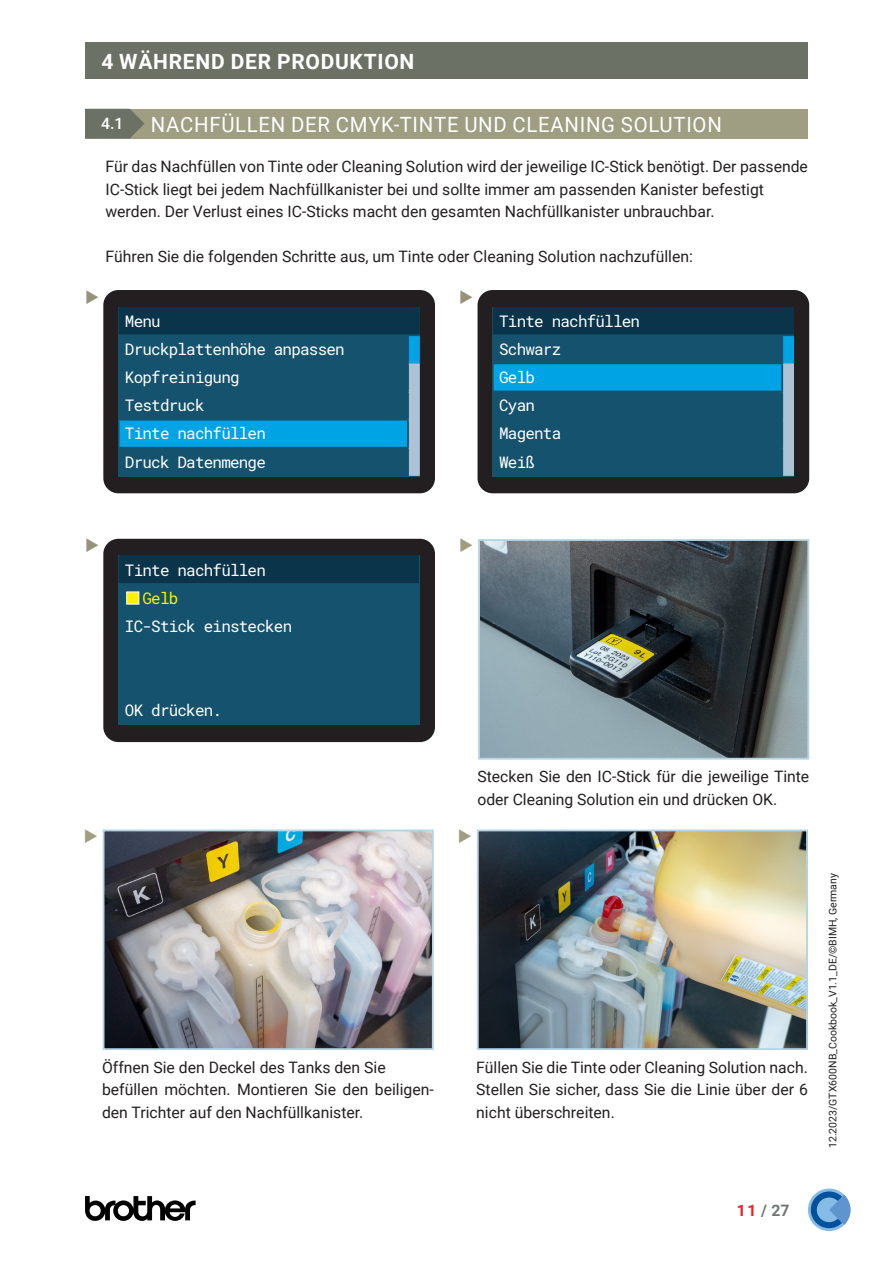
<style>
.page{position:relative;width:893px;height:1263px;background:#fff}
.page>*{position:absolute;margin:0;border:0;box-sizing:border-box;transform-origin:0 0}
.Subheadline{font:21px "Roboto";letter-spacing:.035em;color:#fff}
.Subheadline-2{font:700 21px "Roboto";letter-spacing:.035em;color:#fff}
.t1{font:15.9px "Roboto Mono";letter-spacing:-.05em;color:#fff}
.t2{font:15.9px "Roboto Mono";color:#fff101}
.Bodytext_TIP{font:15.75px/22.5px "Roboto";color:#231f20}
.t3{font:700 15.75px "Roboto";color:#717576}
.Subheadline-3{font:500 15.75px "Roboto";color:#fff}
.t4{font:10.5px "Roboto";color:#231f20}
.s1{color:#ee1d23}
</style>
<div class="page">
<svg style="left:85px;top:1196px;width:111px;height:25px"></svg>
<svg style="left:808px;top:1188px;width:42px;height:43px"></svg>
<div style="left:85px;top:43px;width:723px;height:36px;background:#6b7265"></div>
<img style="left:481px;top:542px;width:325px;height:215px">
<div style="left:478px;top:539px;width:331px;height:221px;border:2px solid #b4d4e4"></div>
<div style="left:103px;top:290px;width:332px;height:203px;background:#231f20;border-radius:15px"></div>
<svg style="left:119px;top:307px;width:301px;height:169px;background:#135c7c"></svg>
<div style="left:477px;top:290px;width:332px;height:203px;background:#231f20;border-radius:15px"></div>
<hr style="left:493px;top:334px;width:289px;height:2px;background:#15526e">
<svg style="left:494px;top:307px;width:300px;height:169px;background:#135c7d"></svg>
<hr style="left:493px;top:307px;width:2px;height:27px;background:#0a344a">
<div style="left:103px;top:539px;width:332px;height:203px;background:#231f20;border-radius:15px"></div>
<hr style="left:418px;top:585px;width:2px;height:26px;background:#15526e">
<hr style="left:119px;top:611px;width:301px;height:2px;background:#15526e">
<hr style="left:418px;top:613px;width:2px;height:26px;background:#15526e">
<hr style="left:119px;top:639px;width:301px;height:2px;background:#15526e">
<hr style="left:418px;top:641px;width:2px;height:26px;background:#15526e">
<hr style="left:119px;top:667px;width:301px;height:2px;background:#15526e">
<hr style="left:418px;top:669px;width:2px;height:27px;background:#15526e">
<hr style="left:119px;top:696px;width:301px;height:1px;background:#15526e">
<hr style="left:418px;top:697px;width:2px;height:28px;background:#15526e">
<hr style="left:119px;top:583px;width:301px;height:2px;background:#15526e">
<svg style="left:119px;top:556px;width:300px;height:169px;background:#134d68"></svg>
<div style="left:85px;top:109px;width:723px;height:29px;background:#9f9d82"></div>
<svg style="left:85px;top:109px;width:60px;height:29px;background:#717768"></svg>
<div style="left:126px;top:591px;width:13px;height:13px;background:#fff101;border:1px solid #fff"></div>
<img style="left:106px;top:832px;width:325px;height:215px">
<div style="left:103px;top:829px;width:331px;height:221px;border:2px solid #b4d4e4"></div>
<img style="left:480px;top:832px;width:325px;height:215px">
<div style="left:477px;top:829px;width:331px;height:221px;border:2px solid #b4d4e4"></div>
<p class="Subheadline-2" style="left:102px;top:46px;width:314px">4 WÄHREND DER PRODUKTION</p>
<p class="Subheadline-3" style="left:101px;top:112px;width:24px">4.1</p>
<p class="Subheadline" style="left:151px;top:109px;width:572px">NACHFÜLLEN DER CMYK-TINTE UND CLEANING SOLUTION</p>
<p class="Bodytext_TIP" style="left:105px;top:155px;width:704px">Für das Nachfüllen von Tinte oder Cleaning Solution wird der jeweilige IC-Stick benötigt. Der passende<br>IC-Stick liegt bei jedem Nachfüllkanister bei und sollte immer am passenden Kanister befestigt</p>
<p class="Bodytext_TIP" style="left:105px;top:200px;width:611px">werden. Der Verlust eines IC-Sticks macht den gesamten Nachfüllkanister unbrauchbar.</p>
<p class="Bodytext_TIP" style="left:105px;top:245px;width:589px">Führen Sie die folgenden Schritte aus, um Tinte oder Cleaning Solution nachzufüllen:</p>
<p class="t1" style="left:125px;top:310px;width:37px">Menu</p>
<p class="t1" style="left:125px;top:338px;width:221px">Druckplattenhöhe anpassen</p>
<p class="t1" style="left:125px;top:366px;width:116px">Kopfreinigung</p>
<p class="t1" style="left:125px;top:395px;width:81px">Testdruck</p>
<p class="t1" style="left:125px;top:423px;width:142px">Tinte nachfüllen</p>
<p class="t1" style="left:125px;top:451px;width:142px">Druck Datenmenge</p>
<p class="t1" style="left:499px;top:310px;width:142px">Tinte nachfüllen</p>
<p class="t1" style="left:499px;top:338px;width:64px">Schwarz</p>
<p class="t1" style="left:499px;top:366px;width:37px">Gelb</p>
<p class="t1" style="left:499px;top:395px;width:37px">Cyan</p>
<p class="t1" style="left:499px;top:423px;width:64px">Magenta</p>
<p class="t1" style="left:499px;top:451px;width:37px">Weiß</p>
<p class="t1" style="left:125px;top:559px;width:142px">Tinte nachfüllen</p>
<p class="t2" style="left:143px;top:587px;width:37px">Gelb</p>
<p class="t1" style="left:125px;top:615px;width:169px">IC-Stick einstecken</p>
<p class="t1" style="left:125px;top:700px;width:99px">OK drücken.</p>
<p class="Bodytext_TIP" style="left:102px;top:1055px;width:285px">Öffnen Sie den Deckel des Tanks den Sie</p>
<p class="Bodytext_TIP" style="left:102px;top:1078px;width:333px">befüllen möchten. Montieren Sie den beiligen&shy;den Trichter auf den Nachfüllkanister.</p>
<p class="Bodytext_TIP" style="left:477px;top:765px;width:333px">Stecken Sie den IC-Stick für die jeweilige Tinte oder Cleaning Solution ein und drücken OK.</p>
<p class="Bodytext_TIP" style="left:476px;top:1055px;width:333px;text-align:justify">Füllen Sie die Tinte oder Cleaning Solution nach.<br>Stellen Sie sicher, dass Sie die Linie über der 6 nicht überschreiten.</p>
<p class="t4" style="left:825px;top:1148px;width:277px;rotate:-90deg">12.2023/GTX600NB_Cookbook_V1.1_DE/©BIMH, Germany</p>
<p class="t3" style="left:737px;top:1199px;width:54px"><span class="s1">11</span> / 27</p>
</div>
